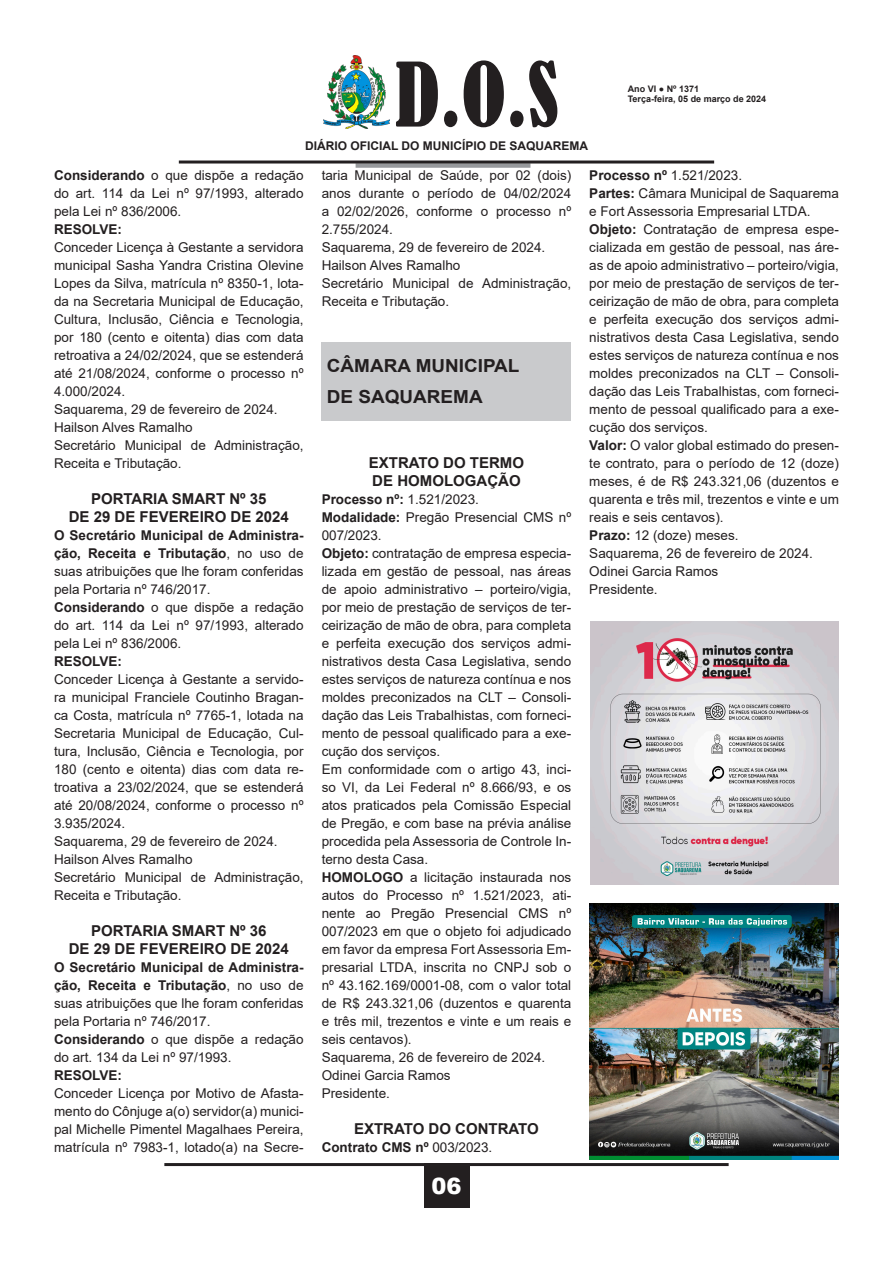
<style>
.page{position:relative;width:893px;height:1263px;background:#fff}
.page>*{position:absolute;margin:0;border:0;box-sizing:border-box;transform-origin:0 0}
.t1{font:condensed 82.5px "Bernard";color:#231f20}
.t2{font:900 22.5px "Arial";color:#fff}
.t3{font:700 18px "Arial";color:#231f20;scale:1.05 1}
.t4{font:700 15px "Arial";color:#231f20}
.t5{font:13.5px/18px "Arial";color:#231f20;text-align:justify}
.t6{font:700 13.5px "Arial";color:#231f20}
.t7{font:700 12px "Arial";color:#231f20}
.t8{font:700 9px/10.8px "Arial";color:#231f20}
.s1{font-weight:700}
.s2{font-weight:400}
</style>
<div class="page">
<hr style="left:164px;top:1163px;width:565px;height:3px;background:#231f20">
<div style="left:424px;top:1163px;width:45px;height:45px;background:#231f20"></div>
<img style="left:324px;top:55px;width:65px;height:73px">
<div style="left:356px;top:163px;width:174px;height:5px;background:#97999c"></div>
<hr style="left:179px;top:161px;width:535px;height:3px;background:#231f20">
<div style="left:322px;top:342px;width:249px;height:78px;background:#c9cacc"></div>
<img style="left:589px;top:903px;width:250px;height:257px">
<img style="left:590px;top:622px;width:249px;height:263px">
<h1 class="t1" style="left:395px;top:47px;width:165px">D.O.S</h1>
<p class="t7" style="left:305px;top:137px;width:285px">DIÁRIO OFICIAL DO MUNICÍPIO DE SAQUAREMA</p>
<p class="t8" style="left:628px;top:83px;width:140px">Ano VI ● Nº 1371<br>Terça-feira, 05 de março de 2024</p>
<p class="t5" style="left:54px;top:166px;width:251px"><span class="s1">Considerando</span> o que dispõe a redação do art. 114 da Lei nº 97/1993, alterado pela Lei nº 836/2006.</p>
<p class="t6" style="left:54px;top:220px;width:70px">RESOLVE:</p>
<p class="t5" style="left:54px;top:238px;width:251px">Conceder Licença à Gestante a servidora municipal Sasha Yandra Cristina Olevine Lopes da Silva, matrícula nº 8350-1, lota&shy;da na Secretaria Municipal de Educação, Cultura, Inclusão, Ciência e Tecnologia, por 180 (cento e oitenta) dias com data retroativa a 24/02/2024, que se estenderá até 21/08/2024, conforme o processo nº 4.000/2024.</p>
<p class="t5" style="left:54px;top:400px;width:225px">Saquarema, 29 de fevereiro de 2024.</p>
<p class="t5" style="left:54px;top:418px;width:140px">Hailson Alves Ramalho</p>
<p class="t5" style="left:54px;top:436px;width:251px">Secretário Municipal de Administração,<br>Receita e Tributação.</p>
<p class="t4" style="left:91px;top:488px;width:177px">PORTARIA SMART Nº 35</p>
<p class="t4" style="left:69px;top:506px;width:222px">DE 29 DE FEVEREIRO DE 2024</p>
<p class="t5" style="left:54px;top:526px;width:251px"><span class="s1">O Secretário Municipal de Administra&shy;ção, Receita e Tributação</span>, no uso de suas atribuições que lhe foram conferidas pela Portaria nº 746/2017.</p>
<p class="t5" style="left:54px;top:598px;width:251px"><span class="s1">Considerando</span> o que dispõe a redação do art. 114 da Lei nº 97/1993, alterado pela Lei nº 836/2006.</p>
<p class="t6" style="left:54px;top:652px;width:70px">RESOLVE:</p>
<p class="t5" style="left:54px;top:670px;width:251px">Conceder Licença à Gestante a servido&shy;ra municipal Franciele Coutinho Bragan&shy;ca Costa, matrícula nº 7765-1, lotada na Secretaria Municipal de Educação, Cul&shy;tura, Inclusão, Ciência e Tecnologia, por 180 (cento e oitenta) dias com data re&shy;troativa a 23/02/2024, que se estenderá até 20/08/2024, conforme o processo nº 3.935/2024.</p>
<p class="t5" style="left:54px;top:832px;width:225px">Saquarema, 29 de fevereiro de 2024.</p>
<p class="t5" style="left:54px;top:850px;width:140px">Hailson Alves Ramalho</p>
<p class="t5" style="left:54px;top:868px;width:251px">Secretário Municipal de Administração,<br>Receita e Tributação.</p>
<p class="t4" style="left:91px;top:920px;width:177px">PORTARIA SMART Nº 36</p>
<p class="t4" style="left:69px;top:938px;width:222px">DE 29 DE FEVEREIRO DE 2024</p>
<p class="t5" style="left:54px;top:958px;width:251px"><span class="s1">O Secretário Municipal de Administra&shy;ção, Receita e Tributação</span>, no uso de suas atribuições que lhe foram conferidas pela Portaria nº 746/2017.</p>
<p class="t5" style="left:54px;top:1030px;width:251px"><span class="s1">Considerando</span> o que dispõe a redação do art. 134 da Lei nº 97/1993.</p>
<p class="t6" style="left:54px;top:1066px;width:70px">RESOLVE:</p>
<p class="t5" style="left:54px;top:1084px;width:251px">Conceder Licença por Motivo de Afasta&shy;mento do Cônjuge a(o) servidor(a) munici&shy;pal Michelle Pimentel Magalhaes Pereira, matrícula nº 7983-1, lotado(a) na Secre-</p>
<p class="t5" style="left:322px;top:166px;width:251px">taria Municipal de Saúde, por 02 (dois) anos durante o período de 04/02/2024 a 02/02/2026, conforme o processo nº 2.755/2024.</p>
<p class="t5" style="left:322px;top:238px;width:225px">Saquarema, 29 de fevereiro de 2024.</p>
<p class="t5" style="left:322px;top:256px;width:140px">Hailson Alves Ramalho</p>
<p class="t5" style="left:322px;top:274px;width:251px">Secretário Municipal de Administração,<br>Receita e Tributação.</p>
<p class="t3" style="left:327px;top:353px;width:185px">CÂMARA MUNICIPAL</p>
<p class="t3" style="left:327px;top:384px;width:150px">DE SAQUAREMA</p>
<p class="t4" style="left:369px;top:452px;width:157px">EXTRATO DO TERMO</p>
<p class="t4" style="left:372px;top:470px;width:150px">DE HOMOLOGAÇÃO</p>
<p class="t6" style="left:322px;top:490px;width:159px">Processo nº: <span class="s2">1.521/2023.</span></p>
<p class="t5" style="left:322px;top:508px;width:251px"><span class="s1">Modalidade:</span> Pregão Presencial CMS nº<br>007/2023.</p>
<p class="t5" style="left:322px;top:544px;width:251px"><span class="s1">Objeto:</span> contratação de empresa especia&shy;lizada em gestão de pessoal, nas áreas de apoio administrativo – porteiro/vigia, por meio de prestação de serviços de ter&shy;ceirização de mão de obra, para completa e perfeita execução dos serviços admi&shy;nistrativos desta Casa Legislativa, sendo estes serviços de natureza contínua e nos moldes preconizados na CLT – Consoli&shy;dação das Leis Trabalhistas, com forneci&shy;mento de pessoal qualificado para a exe&shy;cução dos serviços.</p>
<p class="t5" style="left:322px;top:760px;width:251px">Em conformidade com o artigo 43, inci&shy;so VI, da Lei Federal nº 8.666/93, e os atos praticados pela Comissão Especial de Pregão, e com base na prévia análise procedida pela Assessoria de Controle In&shy;terno desta Casa.</p>
<p class="t5" style="left:322px;top:868px;width:251px"><span class="s1">HOMOLOGO</span> a licitação instaurada nos autos do Processo nº 1.521/2023, ati&shy;nente ao Pregão Presencial CMS nº 007/2023 em que o objeto foi adjudicado em favor da empresa Fort Assessoria Em&shy;presarial LTDA, inscrita no CNPJ sob o nº 43.162.169/0001-08, com o valor total de R$ 243.321,06 (duzentos e quarenta e três mil, trezentos e vinte e um reais e seis centavos).</p>
<p class="t5" style="left:322px;top:1048px;width:225px">Saquarema, 26 de fevereiro de 2024.</p>
<p class="t5" style="left:322px;top:1066px;width:131px">Odinei Garcia Ramos</p>
<p class="t5" style="left:322px;top:1084px;width:70px">Presidente.</p>
<p class="t4" style="left:354px;top:1118px;width:186px">EXTRATO DO CONTRATO</p>
<p class="t6" style="left:322px;top:1138px;width:172px">Contrato CMS nº <span class="s2">003/2023.</span></p>
<h2 class="t2" style="left:431px;top:1170px;width:32px">06</h2>
<p class="t5" style="left:589px;top:166px;width:154px"><span class="s1">Processo nº</span> 1.521/2023.</p>
<p class="t5" style="left:589px;top:184px;width:251px"><span class="s1">Partes:</span> Câmara Municipal de Saquarema e Fort Assessoria Empresarial LTDA.</p>
<p class="t5" style="left:589px;top:220px;width:251px"><span class="s1">Objeto:</span> Contratação de empresa espe&shy;cializada em gestão de pessoal, nas áre&shy;as de apoio administrativo – porteiro/vigia, por meio de prestação de serviços de ter&shy;ceirização de mão de obra, para completa e perfeita execução dos serviços admi&shy;nistrativos desta Casa Legislativa, sendo estes serviços de natureza contínua e nos moldes preconizados na CLT – Consoli&shy;dação das Leis Trabalhistas, com forneci&shy;mento de pessoal qualificado para a exe&shy;cução dos serviços.</p>
<p class="t5" style="left:589px;top:436px;width:251px"><span class="s1">Valor:</span> O valor global estimado do presen&shy;te contrato, para o período de 12 (doze) meses, é de R$ 243.321,06 (duzentos e quarenta e três mil, trezentos e vinte e um reais e seis centavos).</p>
<p class="t5" style="left:589px;top:526px;width:151px"><span class="s1">Prazo:</span> 12 (doze) meses.</p>
<p class="t5" style="left:589px;top:544px;width:225px">Saquarema, 26 de fevereiro de 2024.</p>
<p class="t5" style="left:589px;top:562px;width:131px">Odinei Garcia Ramos</p>
<p class="t5" style="left:589px;top:580px;width:70px">Presidente.</p>
</div>
